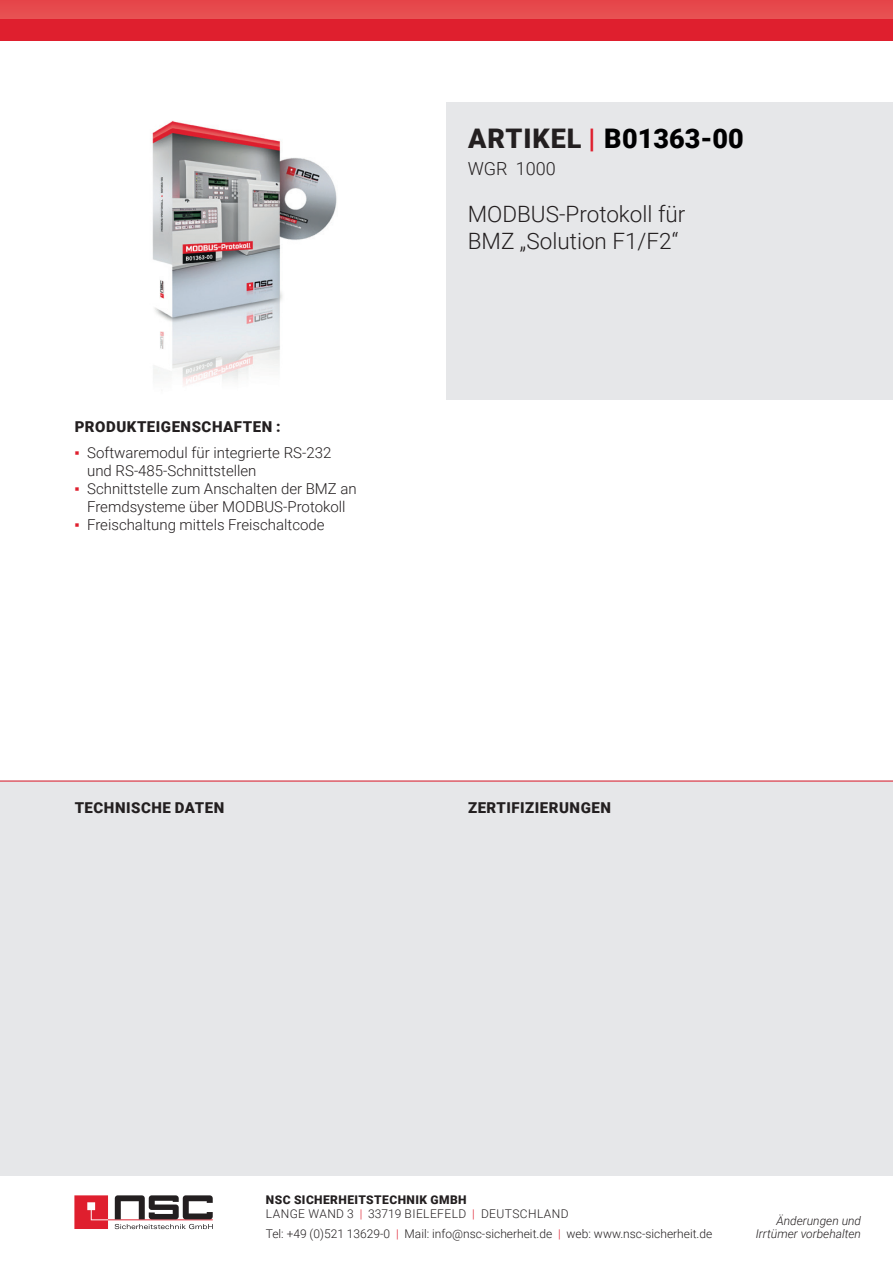
<style>
.page{position:relative;width:893px;height:1263px;background:#fff}
.page>*{position:absolute;margin:0;border:0;box-sizing:border-box;transform-origin:0 0}
.t1{font:900 27px "Roboto";letter-spacing:.015em;color:#000001}
.t2{font:300 22.5px/27px "Roboto";color:#231f20}
.t3{font:300 18px "Roboto";color:#231f20}
.t4{font:300 15px/18px "Roboto";color:#231f20}
.t5{font:900 15px "Roboto";letter-spacing:.035em;color:#231f20}
.t6{font:300 12px "Roboto";color:#231f20}
.t7{font:300 12px/13.5px "Roboto";letter-spacing:.035em;color:#231f20}
.t8{font:italic 300 12px/13.5px "Roboto";color:#231f20;text-align:right}
.s1{font-family:"Arial Narrow";font-weight:400;color:#df1f2e}
.s2{color:#df1f2e}
.s3{color:#231f20}
.s4{font-weight:900}
</style>
<div class="page">
<div style="left:0;top:781px;width:893px;height:395px;background:#e6e7e9"></div>
<div style="left:446px;top:102px;width:447px;height:298px;background:#e6e7e9"></div>
<hr style="left:0;top:781px;width:893px;height:1px;background:#df1f2e">
<div style="left:0;top:0;width:893px;height:40px;background:#df1f2e"></div>
<div style="left:0;top:0;width:893px;height:19px;background:#e64b4e"></div>
<svg style="left:74px;top:1195px;width:139px;height:34px"></svg>
<img style="left:152px;top:120px;width:185px;height:266px">
<p class="t5" style="left:75px;top:416px;width:208px">PRODUKTEIGENSCHAFTEN :</p>
<p class="t4" style="left:87px;top:443px;width:246px;text-indent:-13px"><span class="s1">▪</span><span class="s2">▪</span> Softwaremodul für integrierte RS-232 und RS-485-Schnittstellen</p>
<p class="t4" style="left:74px;top:479px;width:284px;text-align:center"><span class="s1">▪</span><span class="s2">▪</span> Schnittstelle zum Anschalten der BMZ an<br>Fremdsysteme über MODBUS-Protokoll</p>
<p class="t4" style="left:74px;top:515px;width:252px"><span class="s1">▪</span><span class="s2">▪</span> Freischaltung mittels Freischaltcode</p>
<h1 class="t1" style="left:468px;top:119px;width:277px"><span class="s3">ARTIKEL</span> <span class="s2">|</span> B01363-00</h1>
<p class="t3" style="left:468px;top:156px;width:90px">WGR 1000</p>
<h2 class="t2" style="left:468px;top:199px;width:219px">MODBUS-Protokoll für<br>BMZ „Solution F1/F2“</h2>
<p class="t5" style="left:75px;top:797px;width:151px">TECHNISCHE DATEN</p>
<p class="t5" style="left:468px;top:797px;width:144px">ZERTIFIZIERUNGEN</p>
<p class="t7" style="left:266px;top:1193px;width:304px"><span class="s4">NSC SICHERHEITSTECHNIK GMBH<br></span>LANGE WAND 3 <span class="s2">|</span> 33719 BIELEFELD <span class="s2">|</span> DEUTSCHLAND</p>
<p class="t6" style="left:266px;top:1225px;width:448px">Tel: +49 (0)521 13629-0 <span class="s2">|</span> Mail: info@nsc-sicherheit.de <span class="s2">|</span> web: www.nsc-sicherheit.de</p>
<p class="t8" style="left:756px;top:1213px;width:107px">Änderungen und<br>Irrtümer vorbehalten</p>
</div>
